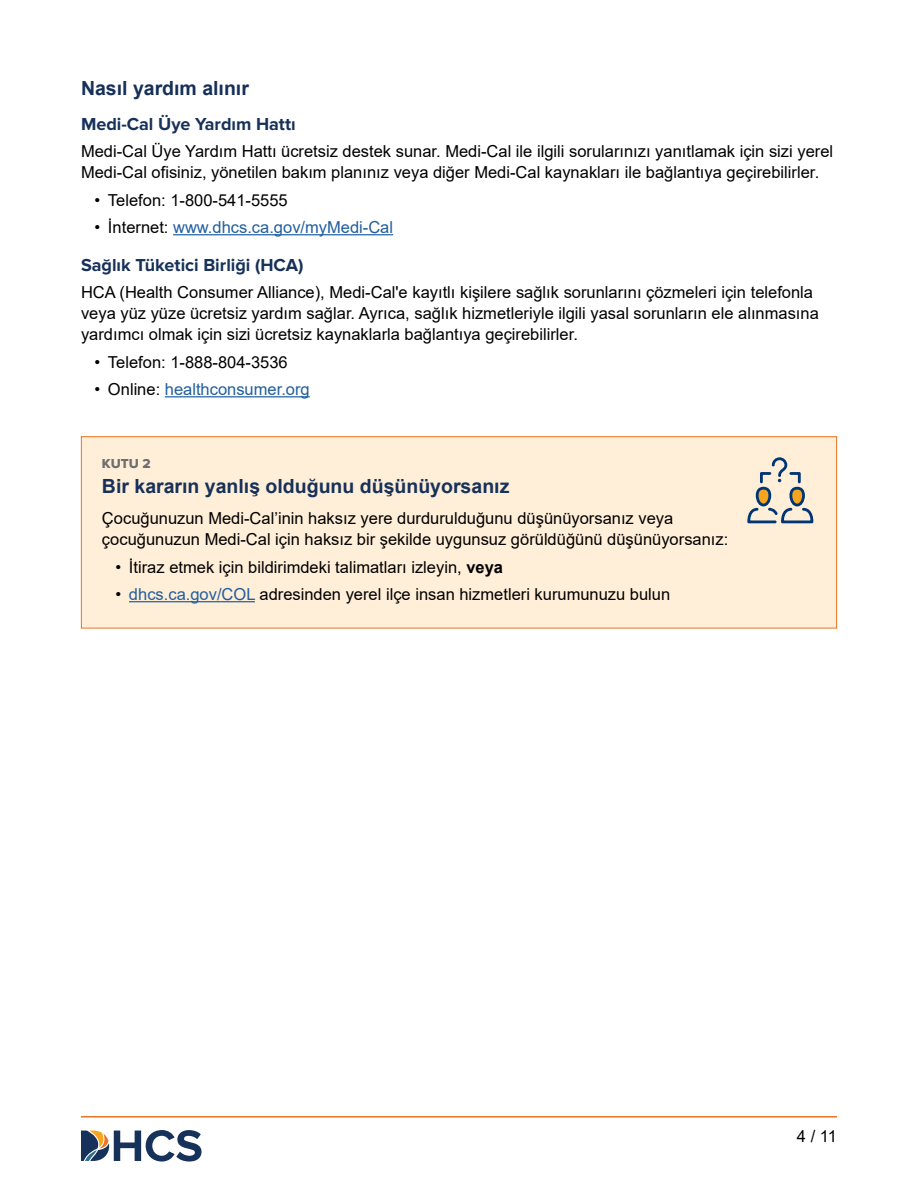
<style>
.page{position:relative;width:918px;height:1188px;background:#fff}
.page>*{position:absolute;margin:0;border:0;box-sizing:border-box;transform-origin:0 0}
.t1{font:700 19.5px "Arial";color:#173159}
.t2{font:700 19.5px "Arial";color:#173059}
.t3{font:700 18px "Proxima Nova";color:#173159}
.t4{font:16.5px/21px "Arial";color:#000}
.t5{font:16.5px "Arial";color:#215e9e}
.t6{font:800 13.5px "Proxima Nova";color:#6e6e6e}
.s1{color:#000}
.s2{font-weight:700}
.s3{color:#215e9e}
</style>
<div class="page">
<hr style="left:81px;top:1116px;width:756px;height:2px;background:#ec7424">
<svg style="left:81px;top:1130px;width:121px;height:32px"></svg>
<div style="left:81px;top:437px;width:756px;height:191px;background:#ffeed8"></div>
<div style="left:81px;top:436px;width:756px;height:192px;border:1px solid #ec7424"></div>
<hr style="left:173px;top:234px;width:220px;height:1px;background:#215e9e">
<hr style="left:165px;top:396px;width:145px;height:1px;background:#215e9e">
<hr style="left:129px;top:601px;width:126px;height:1px;background:#215e9e">
<svg style="left:747px;top:457px;width:66px;height:66px"></svg>
<h3 class="t2" style="left:81px;top:75px;width:169px">Nasıl yardım alınır</h3>
<h4 class="t3" style="left:81px;top:113px;width:216px">Medi-Cal Üye Yardım Hattı</h4>
<p class="t4" style="left:81px;top:141px;width:754px">Medi-Cal Üye Yardım Hattı ücretsiz destek sunar. Medi-Cal ile ilgili sorularınızı yanıtlamak için sizi yerel<br>Medi-Cal ofisiniz, yönetilen bakım planınız veya diğer Medi-Cal kaynakları ile bağlantıya geçirebilirler.</p>
<p class="t4" style="left:94px;top:189px;width:195px">• Telefon: 1-800-541-5555</p>
<p class="t5" style="left:94px;top:216px;width:300px"><span class="s1">• İnternet:</span> www.dhcs.ca.gov/myMedi-Cal</p>
<h4 class="t3" style="left:81px;top:254px;width:224px">Sağlık Tüketici Birliği (HCA)</h4>
<p class="t4" style="left:81px;top:282px;width:739px">HCA (Health Consumer Alliance), Medi-Cal'e kayıtlı kişilere sağlık sorunlarını çözmeleri için telefonla veya yüz yüze ücretsiz yardım sağlar. Ayrıca, sağlık hizmetleriyle ilgili yasal sorunların ele alınmasına yardımcı olmak için sizi ücretsiz kaynaklarla bağlantıya geçirebilirler.</p>
<p class="t4" style="left:94px;top:351px;width:195px">• Telefon: 1-888-804-3536</p>
<p class="t5" style="left:94px;top:378px;width:217px"><span class="s1">• Online:</span> healthconsumer.org</p>
<p class="t6" style="left:102px;top:456px;width:50px">KUTU 2</p>
<h3 class="t1" style="left:102px;top:473px;width:409px">Bir kararın yanlış olduğunu düşünüyorsanız</h3>
<p class="t4" style="left:102px;top:508px;width:628px">Çocuğunuzun Medi-Cal’inin haksız yere durdurulduğunu düşünüyorsanız veya çocuğunuzun Medi-Cal için haksız bir şekilde uygunsuz görüldüğünü düşünüyorsanız:</p>
<p class="t4" style="left:115px;top:556px;width:389px">• İtiraz etmek için bildirimdeki talimatları izleyin, <span class="s2">veya</span></p>
<p class="t4" style="left:115px;top:584px;width:556px">• <span class="s3">dhcs.ca.gov/COL</span> adresinden yerel ilçe insan hizmetleri kurumunuzu bulun</p>
<p class="t4" style="left:797px;top:1126px;width:42px">4 / 11</p>
</div>
